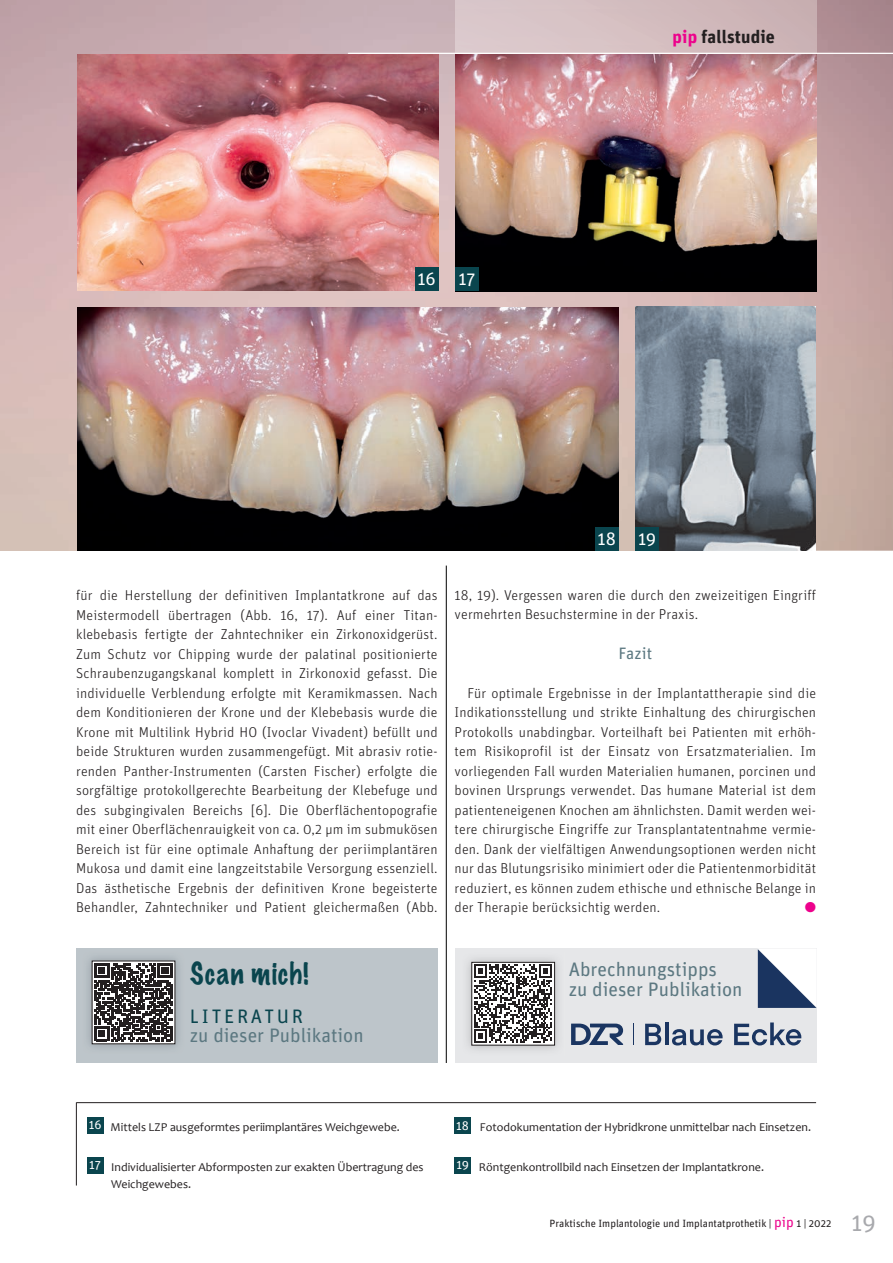
<style>
.page{position:relative;width:893px;height:1263px;background:#fff}
.page>*{position:absolute;margin:0;border:0;box-sizing:border-box;transform-origin:0 0}
.t1{font:100 27.45px "Marker Felt";letter-spacing:.04em;color:#0a454e}
.t2{font:24px "Unit OT";color:#a8a9ad}
.t3{font:19.5px/19.5px "Unit";color:#5c7881}
.t4{font:19.5px "Unit";letter-spacing:.14em;color:#0a454e}
.t5{font:700 18px "Unit OT";letter-spacing:.01em;color:#231f20}
.t6{font:18px "Unit OT";letter-spacing:-.01em;color:#fff}
.t7{font:16.5px "Unit OT";letter-spacing:.01em;color:#5c7881}
.t8{font:300 14.25px/19.5px "Unit";letter-spacing:.01em;color:#231f20;text-align:justify}
.t9{font:12.45px "Unit OT";color:#fff}
.t10{font:12px/16.5px "Candara";color:#231f20}
.t11{font:10.5px "Unit OT";color:#231f20}
.s1{color:#ed028c}
.s2{font-family:"Unit OT";font-size:12.45px;color:#fff}
.s3{font-size:14.25px;color:#ed028c}
</style>
<div class="page">
<img style="left:0;top:0;width:472px;height:551px">
<img style="left:789px;top:0;width:104px;height:551px">
<img style="left:472px;top:291px;width:317px;height:260px">
<hr style="left:446px;top:566px;width:1px;height:497px;background:#000">
<div style="left:87px;top:1158px;width:16px;height:16px;background:#0a454e"></div>
<div style="left:87px;top:1117px;width:16px;height:17px;background:#0a454e"></div>
<div style="left:454px;top:1117px;width:17px;height:17px;background:#0a454e"></div>
<hr style="left:76px;top:1102px;width:1px;height:83px;background:#231f20">
<hr style="left:76px;top:1102px;width:740px;height:1px;background:#231f20">
<div style="left:455px;top:948px;width:361px;height:115px;background:#e6e7e9"></div>
<svg style="left:757px;top:948px;width:60px;height:60px;background:#909db2"></svg>
<img style="left:467px;top:958px;width:92px;height:92px">
<svg style="left:474px;top:964px;width:78px;height:79px;background:#8a8888"></svg>
<div style="left:472px;top:962px;width:83px;height:83px;border:1px solid #231f20"></div>
<svg style="left:645px;top:1024px;width:16px;height:21px"></svg>
<hr style="left:665px;top:1022px;width:3px;height:23px;background:#1a3561">
<svg style="left:672px;top:1029px;width:51px;height:16px"></svg>
<svg style="left:734px;top:1022px;width:67px;height:23px"></svg>
<svg style="left:571px;top:1023px;width:52px;height:22px"></svg>
<svg style="left:633px;top:1023px;width:1px;height:22px"></svg>
<div style="left:76px;top:947px;width:362px;height:115px;background:#bdc5ca"></div>
<img style="left:88px;top:957px;width:91px;height:91px">
<svg style="left:94px;top:963px;width:79px;height:79px"></svg>
<svg style="left:94px;top:963px;width:78px;height:78px;background:#615f5f"></svg>
<div style="left:455px;top:1158px;width:16px;height:16px;background:#0a454e"></div>
<img style="left:77px;top:307px;width:541px;height:244px">
<div style="left:595px;top:527px;width:23px;height:24px;background:#0a454e"></div>
<img style="left:635px;top:307px;width:181px;height:244px">
<div style="left:635px;top:527px;width:24px;height:24px;background:#0a454e"></div>
<img style="left:77px;top:54px;width:361px;height:237px">
<div style="left:415px;top:267px;width:23px;height:24px;background:#0a454e"></div>
<img style="left:455px;top:0;width:361px;height:291px">
<div style="left:455px;top:268px;width:24px;height:23px;background:#0a454e"></div>
<hr style="left:348px;top:53px;width:545px;height:1px;background:#fff">
<p class="t6" style="left:417px;top:268px;width:20px">16</p>
<p class="t6" style="left:458px;top:268px;width:19px">17</p>
<p class="t5" style="left:673px;top:26px;width:104px"><span class="s1">pip</span> fallstudie</p>
<p class="t6" style="left:597px;top:528px;width:60px">18 19</p>
<p class="t8" style="left:76px;top:585px;width:363px">für die Herstellung der definitiven Implantatkrone auf das Meistermodell übertragen (Abb. 16, 17). Auf einer Titan&shy;klebebasis fertigte der Zahntechniker ein Zirkonoxidgerüst.<br>Zum Schutz vor Chipping wurde der palatinal positionierte Schraubenzugangskanal komplett in Zirkonoxid gefasst. Die individuelle Verblendung erfolgte mit Keramikmassen. Nach dem Konditionieren der Krone und der Klebebasis wurde die Krone mit Multilink Hybrid HO (Ivoclar Vivadent) befüllt und beide Strukturen wurden zusammengefügt. Mit abrasiv rotie&shy;renden Panther-Instrumenten (Carsten Fischer) erfolgte die sorgfältige protokollgerechte Bearbeitung der Klebefuge und des subgingivalen Bereichs [6]. Die Oberflächentopografie mit einer Oberflächenrauigkeit von ca. 0,2 µm im submukösen Bereich ist für eine optimale Anhaftung der periimplantären Mukosa und damit eine langzeitstabile Versorgung essenziell.<br>Das ästhetische Ergebnis der definitiven Krone begeisterte Behandler, Zahntechniker und Patient gleichermaßen (Abb.</p>
<p class="t8" style="left:455px;top:585px;width:363px">18, 19). Vergessen waren die durch den zweizeitigen Eingriff vermehrten Besuchstermine in der Praxis.</p>
<p class="t7" style="left:618px;top:643px;width:35px">Fazit</p>
<p class="t8" style="left:455px;top:683px;width:363px;text-indent:13px">Für optimale Ergebnisse in der Implantattherapie sind die Indikationsstellung und strikte Einhaltung des chirurgischen Protokolls unabdingbar. Vorteilhaft bei Patienten mit erhöh&shy;tem Risikoprofil ist der Einsatz von Ersatzmaterialien. Im vorliegenden Fall wurden Materialien humanen, porcinen und bovinen Ursprungs verwendet. Das humane Material ist dem patienteneigenen Knochen am ähnlichsten. Damit werden wei&shy;tere chirurgische Eingriffe zur Transplantatentnahme vermie&shy;den. Dank der vielfältigen Anwendungsoptionen werden nicht nur das Blutungsrisiko minimiert oder die Patientenmorbidität reduziert, es können zudem ethische und ethnische Belange in der Therapie berücksichtig werden.</p>
<h1 class="t1" style="left:190px;top:960px;width:120px">Scan mich!</h1>
<h3 class="t4" style="left:190px;top:1004px;width:115px">LITERATUR</h3>
<h3 class="t3" style="left:190px;top:1025px;width:175px">zu dieser Publikation</h3>
<h3 class="t3" style="left:569px;top:959px;width:175px">Abrechnungstipps<br>zu dieser Publikation</h3>
<p class="t10" style="left:89px;top:1118px;width:312px"><span class="s2">16</span> Mittels LZP ausgeformtes periimplantäres Weichgewebe.</p>
<p class="t10" style="left:456px;top:1118px;width:356px"><span class="s2">18</span> Fotodokumentation der Hybridkrone unmittelbar nach Einsetzen.</p>
<p class="t9" style="left:89px;top:1158px;width:13px">17</p>
<p class="t10" style="left:111px;top:1159px;width:314px">Individualisierter Abformposten zur exakten Übertragung des<br>Weichgewebes.</p>
<p class="t10" style="left:456px;top:1159px;width:309px"><sup>19</sup> Röntgenkontrollbild nach Einsetzen der Implantatkrone.</p>
<p class="t11" style="left:549px;top:1217px;width:283px">Praktische Implantologie und Implantatprothetik | <span class="s3">pip</span> 1 | 2022</p>
<h2 class="t2" style="left:852px;top:1209px;width:26px">19</h2>
</div>
